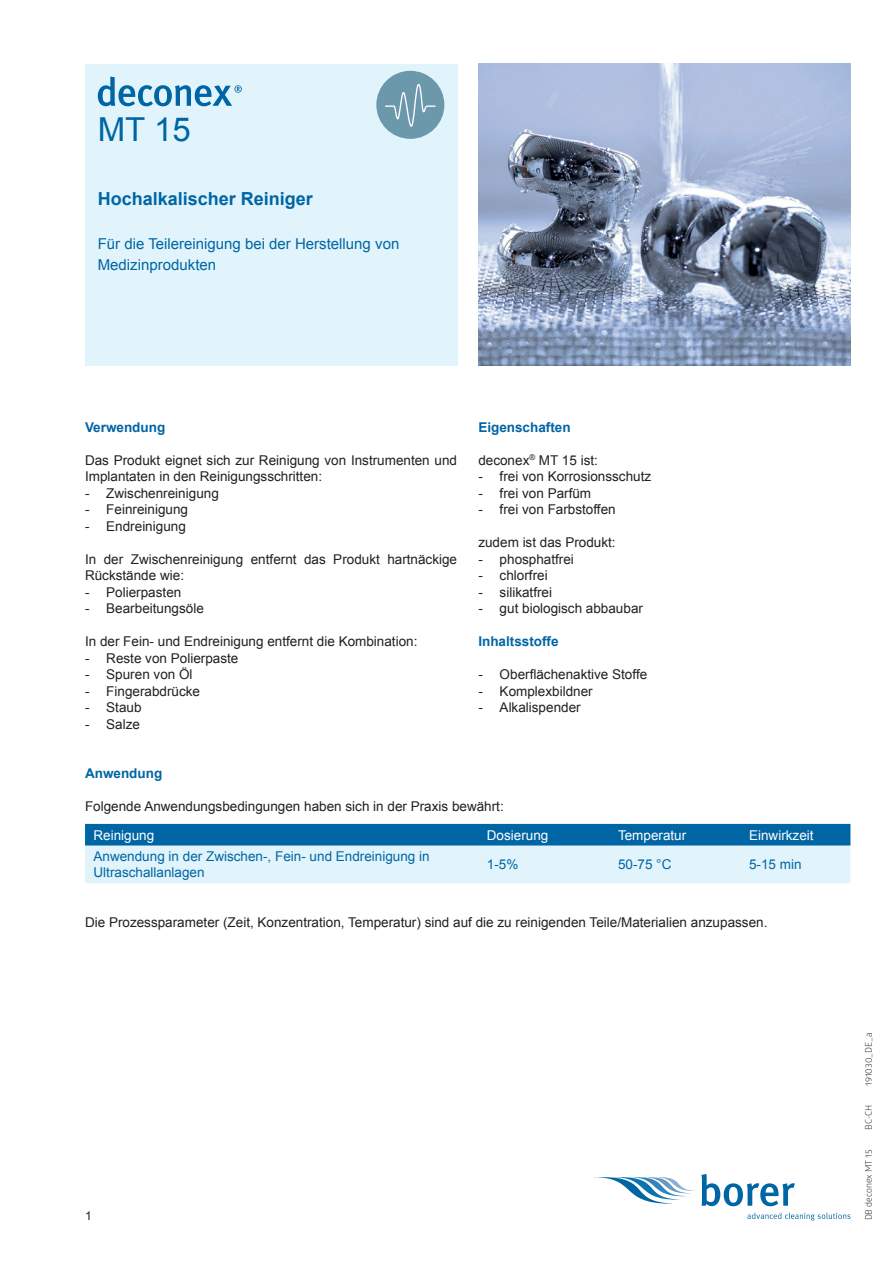
<style>
.page{position:relative;width:893px;height:1263px;background:#fff}
.page>*{position:absolute;margin:0;border:0;box-sizing:border-box;transform-origin:0 0}
.t1{font:33px "Arial";color:#0065a4}
.t2{font:700 18px "Arial";color:#0065a4}
.t3{font:15px/21px "Arial";color:#0065a4}
.t4{font:13.5px/16.5px "Arial";color:#231f20}
.t5{font:13.5px/16.5px "Arial";color:#0065a4}
.t6{font:700 13.5px "Arial";color:#0065a4}
.t7{font:13.5px "Arial";color:#fff}
.t8{font:12px "Arial";color:#231f20}
.t9{font:9px "Glober";color:#231f20}
</style>
<div class="page">
<div style="left:85px;top:64px;width:372px;height:302px;background:#e1f4fc"></div>
<svg style="left:98px;top:77px;width:144px;height:29px"></svg>
<svg style="left:594px;top:1174px;width:201px;height:32px"></svg>
<svg style="left:747px;top:1213px;width:103px;height:7px"></svg>
<img style="left:478px;top:64px;width:372px;height:302px">
<div style="left:376px;top:71px;width:68px;height:68px;background:#6c98ac;border-radius:50%"></div>
<svg style="left:384px;top:84px;width:52px;height:43px"></svg>
<svg style="left:85px;top:824px;width:765px;height:59px;background:#8ebfdb"></svg>
<h1 class="t1" style="left:98px;top:107px;width:94px">MT 15</h1>
<h2 class="t2" style="left:98px;top:186px;width:217px">Hochalkalischer Reiniger</h2>
<p class="t3" style="left:98px;top:233px;width:303px">Für die Teilereinigung bei der Herstellung von<br>Medizinprodukten</p>
<p class="t6" style="left:85px;top:417px;width:82px">Verwendung</p>
<p class="t4" style="left:85px;top:451px;width:374px">Das Produkt eignet sich zur Reinigung von Instrumenten und<br>Implantaten in den Reinigungsschritten:</p>
<p class="t4" style="left:85px;top:484px;width:135px">- Zwischenreinigung</p>
<p class="t4" style="left:85px;top:501px;width:105px">- Feinreinigung</p>
<p class="t4" style="left:85px;top:517px;width:102px">- Endreinigung</p>
<p class="t4" style="left:85px;top:550px;width:374px">In der Zwischenreinigung entfernt das Produkt hartnäckige<br>Rückstände wie:</p>
<p class="t4" style="left:85px;top:583px;width:98px">- Polierpasten</p>
<p class="t4" style="left:85px;top:600px;width:120px">- Bearbeitungsöle</p>
<p class="t4" style="left:85px;top:633px;width:334px">In der Fein- und Endreinigung entfernt die Kombination:</p>
<p class="t4" style="left:85px;top:649px;width:155px">- Reste von Polierpaste</p>
<p class="t4" style="left:85px;top:666px;width:109px">- Spuren von Öl</p>
<p class="t4" style="left:85px;top:682px;width:117px">- Fingerabdrücke</p>
<p class="t4" style="left:85px;top:699px;width:58px">- Staub</p>
<p class="t4" style="left:85px;top:715px;width:57px">- Salze</p>
<p class="t6" style="left:478px;top:417px;width:94px">Eigenschaften</p>
<p class="t4" style="left:478px;top:451px;width:121px">deconex<sup>®</sup> MT 15 ist:</p>
<p class="t4" style="left:478px;top:468px;width:174px">- frei von Korrosionsschutz</p>
<p class="t4" style="left:478px;top:484px;width:114px">- frei von Parfüm</p>
<p class="t4" style="left:478px;top:501px;width:139px">- frei von Farbstoffen</p>
<p class="t4" style="left:478px;top:534px;width:139px">zudem ist das Produkt:</p>
<p class="t4" style="left:478px;top:550px;width:97px">- phosphatfrei</p>
<p class="t4" style="left:478px;top:567px;width:71px">- chlorfrei</p>
<p class="t4" style="left:478px;top:583px;width:75px">- silikatfrei</p>
<p class="t4" style="left:478px;top:600px;width:166px">- gut biologisch abbaubar</p>
<p class="t6" style="left:478px;top:632px;width:82px">Inhaltsstoffe</p>
<p class="t4" style="left:478px;top:666px;width:170px">- Oberflächenaktive Stoffe</p>
<p class="t4" style="left:478px;top:682px;width:116px">- Komplexbildner</p>
<p class="t4" style="left:478px;top:699px;width:104px">- Alkalispender</p>
<p class="t6" style="left:85px;top:764px;width:79px">Anwendung</p>
<p class="t4" style="left:85px;top:798px;width:420px">Folgende Anwendungsbedingungen haben sich in der Praxis bewährt:</p>
<p class="t7" style="left:94px;top:826px;width:62px">Reinigung</p>
<p class="t7" style="left:487px;top:826px;width:63px">Dosierung</p>
<p class="t7" style="left:618px;top:826px;width:70px">Temperatur</p>
<p class="t7" style="left:749px;top:826px;width:66px">Einwirkzeit</p>
<p class="t5" style="left:94px;top:848px;width:338px">Anwendung in der Zwischen-, Fein- und Endreinigung in<br>Ultraschallanlagen</p>
<p class="t5" style="left:487px;top:856px;width:33px">1-5%</p>
<p class="t5" style="left:618px;top:856px;width:55px">50-75 °C</p>
<p class="t5" style="left:749px;top:856px;width:54px">5-15 min</p>
<p class="t4" style="left:85px;top:913px;width:684px">Die Prozessparameter (Zeit, Konzentration, Temperatur) sind auf die zu reinigenden Teile/Materialien anzupassen.</p>
<p class="t8" style="left:85px;top:1208px;width:8px">1</p>
<p class="t9" style="left:862px;top:1086px;width:55px;rotate:-90deg">191030_DE_a</p>
<p class="t9" style="left:862px;top:1130px;width:26px;rotate:-90deg">BC-CH</p>
<p class="t9" style="left:862px;top:1220px;width:72px;rotate:-90deg">DB deconex MT 15</p>
</div>
